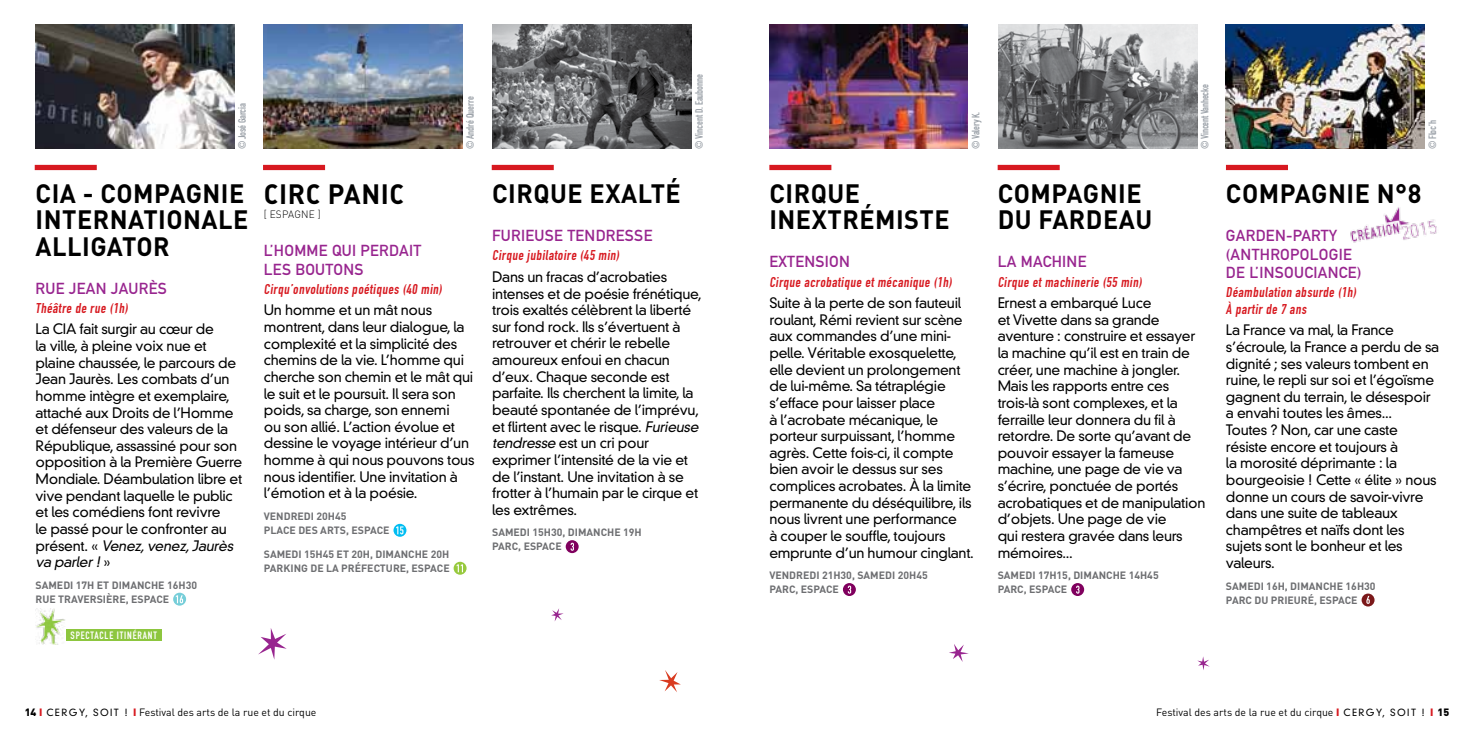
<style>
.page{position:relative;width:1474px;height:737px;background:#fff}
.page>*{position:absolute;margin:0;border:0;box-sizing:border-box;transform-origin:0 0}
.t1{font:27.65px "DIN Bold Alternate";color:#000;scale:.96 1}
.t2{font:700 26.25px/26.2px "DIN";letter-spacing:.02em;color:#000;scale:.96 1}
.t3{font:15.75px/18.4px "DIN Mittelschrift";letter-spacing:.02em;color:#98258f}
.t4{font:300 14px/16.6px "DIN Neuzeit Grotesk";letter-spacing:-.02em;color:#000}
.t5{font:14px/16.6px "DIN Engschrift Alternate";color:#d71920}
.t6{font:700 10.5px/14px "DIN";color:#6d6e71}
.t7{font:10.5px "DIN";color:#000}
.t8{font:10.5px "DIN Engschrift";letter-spacing:-.02em;color:#9ca2a9}
.t9{font:10.5px "DIN Engschrift Alternate";color:#fff}
.t10{font:300 10.5px "DIN";color:#000;scale:.96 1}
.s1{font-style:italic}
.s2{font-weight:900}
.s3{font-weight:900;color:#d71920}
.s4{font-family:"DIN Neuzeit Grotesk";font-weight:300;font-size:9.62px}
</style>
<div class="page">
<div style="left:997px;top:165px;width:62px;height:5px;background:#d71920"></div>
<div style="left:769px;top:165px;width:62px;height:5px;background:#d71920"></div>
<div style="left:1225px;top:165px;width:62px;height:5px;background:#d71920"></div>
<svg style="left:842px;top:582px;width:14px;height:14px"></svg>
<div style="left:841px;top:581px;width:16px;height:16px;border:1px solid #fff;border-radius:50%"></div>
<svg style="left:847px;top:585px;width:4px;height:8px"></svg>
<svg style="left:1070px;top:582px;width:14px;height:14px"></svg>
<div style="left:1069px;top:581px;width:16px;height:16px;border:1px solid #fff;border-radius:50%"></div>
<svg style="left:1076px;top:585px;width:3px;height:8px"></svg>
<svg style="left:1360px;top:593px;width:15px;height:14px"></svg>
<div style="left:1359px;top:592px;width:16px;height:16px;border:1px solid #fff;border-radius:50%"></div>
<svg style="left:1366px;top:596px;width:3px;height:8px"></svg>
<img style="left:769px;top:25px;width:198px;height:124px">
<img style="left:998px;top:25px;width:198px;height:124px">
<img style="left:1225px;top:25px;width:199px;height:124px">
<img style="left:36px;top:25px;width:198px;height:124px">
<img style="left:264px;top:25px;width:198px;height:124px">
<img style="left:492px;top:25px;width:199px;height:124px">
<svg style="left:172px;top:592px;width:15px;height:14px"></svg>
<div style="left:172px;top:591px;width:16px;height:16px;border:1px solid #fff;border-radius:50%"></div>
<svg style="left:176px;top:595px;width:7px;height:8px"></svg>
<img style="left:36px;top:608px;width:29px;height:36px">
<div style="left:66px;top:629px;width:95px;height:12px;background:#8dc63f"></div>
<svg style="left:393px;top:523px;width:14px;height:14px"></svg>
<div style="left:392px;top:522px;width:16px;height:16px;border:1px solid #fff;border-radius:50%"></div>
<svg style="left:396px;top:526px;width:7px;height:8px"></svg>
<svg style="left:453px;top:561px;width:14px;height:14px"></svg>
<div style="left:452px;top:560px;width:16px;height:16px;border:1px solid #fff;border-radius:50%"></div>
<svg style="left:456px;top:564px;width:7px;height:8px"></svg>
<svg style="left:565px;top:539px;width:14px;height:15px"></svg>
<div style="left:564px;top:538px;width:16px;height:16px;border:1px solid #fff;border-radius:50%"></div>
<svg style="left:570px;top:542px;width:4px;height:9px"></svg>
<div style="left:35px;top:165px;width:62px;height:5px;background:#d71920"></div>
<div style="left:263px;top:165px;width:62px;height:5px;background:#d71920"></div>
<div style="left:492px;top:165px;width:62px;height:5px;background:#d71920"></div>
<img style="left:1350px;top:207px;width:87px;height:36px">
<svg style="left:258px;top:628px;width:29px;height:31px"></svg>
<svg style="left:949px;top:644px;width:19px;height:18px"></svg>
<svg style="left:659px;top:670px;width:22px;height:22px"></svg>
<svg style="left:1197px;top:656px;width:12px;height:14px"></svg>
<svg style="left:551px;top:608px;width:12px;height:13px"></svg>
<p class="t8" style="left:236px;top:149px;width:47px;rotate:-90deg">© José Garcia</p>
<p class="t8" style="left:464px;top:149px;width:54px;rotate:-90deg">© André Querre</p>
<h2 class="t2" style="left:36px;top:179px;width:223px">CIA - COMPAGNIE<br>INTERNATIONALE<br>ALLIGATOR</h2>
<p class="t3" style="left:36px;top:279px;width:133px">RUE JEAN JAURÈS</p>
<p class="t5" style="left:36px;top:300px;width:96px">Théâtre de rue (1h)</p>
<p class="t4" style="left:36px;top:321px;width:208px">La CIA fait surgir au cœur de<br>la ville, à pleine voix nue et plaine chaussée, le parcours de<br>Jean Jaurès. Les combats d’un homme intègre et exemplaire, attaché aux Droits de l’Homme et défenseur des valeurs de la<br>République, assassiné pour son opposition à la Première Guerre<br>Mondiale. Déambulation libre et vive pendant laquelle le public et les comédiens font revivre<br>le passé pour le confronter au<br>p r é s e n t . « <span class="s1">Venez,venez,Jaurès va parler!</span>»</p>
<p class="t6" style="left:36px;top:577px;width:163px">SAMEDI 17H ET DIMANCHE 16H30<br>RUE TRAVERSIÈRE, ESPACE</p>
<p class="t9" style="left:71px;top:629px;width:6px">spectacle</p>
<p class="t9" style="left:117px;top:629px;width:32px">itinérant</p>
<h1 class="t1" style="left:264px;top:176px;width:83px">CIRC PANI</h1>
<h1 class="t1" style="left:389px;top:176px;width:17px">C</h1>
<p class="t10" style="left:264px;top:208px;width:14px">[ ESPAG</p>
<p class="t10" style="left:301px;top:208px;width:22px">NE ]</p>
<p class="t3" style="left:264px;top:242px;width:155px">L’HOMME QUI PERDAIT<br>LES BOUTONS</p>
<p class="t5" style="left:264px;top:281px;width:182px">Cirqu’onvolutions poétiques (40 min)</p>
<p class="t4" style="left:264px;top:302px;width:212px">Un homme et un mât nous montrent, dans leur dialogue, la complexité et la simplicité des chemins de la vie. L’homme qui cherche son chemin et le mât qui le suit et le poursuit. Il sera son poids, sa charge, son ennemi<br>ou son allié. L’action évolue et dessine le voyage intérieur d’un homme à qui nous pouvons tous nous identifier. Une invitation à l’émotion et à la poésie.</p>
<p class="t6" style="left:264px;top:508px;width:127px">VENDREDI 20H45<br>PLACE DES ARTS, ESPACE</p>
<p class="t6" style="left:264px;top:546px;width:187px">SAMEDI 15H45 ET 20H, DIMANCHE 20H<br>PARKING DE LA PRÉFECTURE, ESPACE</p>
<p class="t8" style="left:693px;top:149px;width:76px;rotate:-90deg">© Vincent D. Eaubonne</p>
<h2 class="t2" style="left:492px;top:179px;width:194px">CIRQU E EXALTÉ</h2>
<p class="t3" style="left:492px;top:226px;width:162px">FURIEUSE TENDRESSE</p>
<p class="t5" style="left:492px;top:247px;width:131px">Cirque jubilatoire (45 min)</p>
<p class="t4" style="left:492px;top:268px;width:211px">Dans un fracas d’acrobaties intenses et de poésie frénétique, trois exaltés célèbrent la liberté sur fond rock. Ils s’évertuent à retrouver et chérir le rebelle amoureux enfoui en chacun d’eux. Chaque seconde est parfaite. Ils cherchent la limite, la beauté spontanée de l’imprévu, et flirtent avec le risque. <span class="s1">Furieuse tendresse</span> est un cri pour exprimer l’intensité de la vie et de l’instant. Une invitation à se frotter à l’humain par le cirque et les extrêmes.</p>
<p class="t6" style="left:492px;top:525px;width:151px">SAMEDI 15H30, DIMANCHE 19H<br>PARC, ESPACE</p>
<p class="t8" style="left:969px;top:149px;width:39px;rotate:-90deg">© Valery K.</p>
<h2 class="t2" style="left:769px;top:179px;width:189px">CIRQUE<br>INEXTRÉMISTE</h2>
<p class="t3" style="left:769px;top:253px;width:82px">EXTENSION</p>
<p class="t5" style="left:769px;top:273px;width:186px">Cirque acrobatique et mécanique (1h)</p>
<p class="t4" style="left:769px;top:295px;width:206px">Suite à la perte de son fauteuil roulant, Rémi revient sur scène aux commandes d’une mini&shy;pelle. Véritable exosquelette, elle devient un prolongement de lui-même. Sa tétraplégie s’efface pour laisser place<br>à l’acrobate mécanique, le porteur surpuissant, l’homme agrès. Cette fois-ci, il compte bien avoir le dessus sur ses complices acrobates. À la limite permanente du déséquilibre, ils nous livrent une performance<br>à couper le souffle, toujours emprunte d’un humour cinglant.</p>
<p class="t6" style="left:769px;top:568px;width:160px">VENDREDI 21H30, SAMEDI 20H45<br>PARC, ESPACE</p>
<p class="t8" style="left:1198px;top:149px;width:66px;rotate:-90deg">© Vincent Vanhecke</p>
<h2 class="t2" style="left:997px;top:179px;width:159px">COMPAGNIE<br>DU FARDEAU</h2>
<p class="t3" style="left:997px;top:253px;width:90px">LA MACHINE</p>
<p class="t5" style="left:997px;top:273px;width:148px">Cirque et machinerie (55 min)</p>
<p class="t4" style="left:997px;top:295px;width:209px">Ernest a embarqué Luce<br>et Vivette dans sa grande aventure : construire et essayer la machine qu’il est en train de créer, une machine à jongler.<br>Mais les rapports entre ces trois-là sont complexes, et la ferraille leur donnera du fil à retordre. De sorte qu’avant de pouvoir essayer la fameuse machine, une page de vie va s’écrire, ponctuée de portés acrobatiques et de manipulation d’objets. Une page de vie<br>qui restera gravée dans leurs mémoires...</p>
<p class="t6" style="left:997px;top:568px;width:162px">SAMEDI 17H15, DIMANCHE 14H45<br>PARC, ESPACE</p>
<p class="t8" style="left:1426px;top:149px;width:30px;rotate:-90deg">© Floc’h</p>
<h2 class="t2" style="left:1225px;top:179px;width:205px">COMPAGNIE N°8</h2>
<p class="t3" style="left:1225px;top:226px;width:137px">GARDEN-PARTY (ANTHROPOLOGIE<br>DE L’INSOUCIANCE)</p>
<p class="t5" style="left:1225px;top:284px;width:134px">Déambulation absurde (1h)<br>À partir de 7 ans</p>
<p class="t4" style="left:1225px;top:322px;width:215px">La France va mal, la France s’écroule, la France a perdu de sa dignité ; ses valeurs tombent en ruine, le repli sur soi et l’égoïsme gagnent du terrain, le désespoir a envahi toutes les âmes...<br>Toutes ? Non, car une caste résiste encore et toujours à<br>la morosité déprimante : la bourgeoisie ! Cette « élite » nous donne un cours de savoir-vivre dans une suite de tableaux champêtres et naïfs dont les sujets sont le bonheur et les valeurs.</p>
<p class="t6" style="left:1225px;top:578px;width:151px">SAMEDI 16H, DIMANCHE 16H30<br>PARC DU PRIEURÉ, ESPACE</p>
<p class="t7" style="left:25px;top:705px;width:293px"><span class="s2">14</span> <span class="s3">I</span> <span class="s4">CERGY, SOIT !</span> <span class="s3">I</span> Festival des arts de la rue et du cirque</p>
<p class="t7" style="left:1156px;top:705px;width:294px">Festival des arts de la rue et du cirque <span class="s3">I</span> <span class="s4">CERGY, SOIT !</span> <span class="s3">I</span> <span class="s2">15</span></p>
</div>
